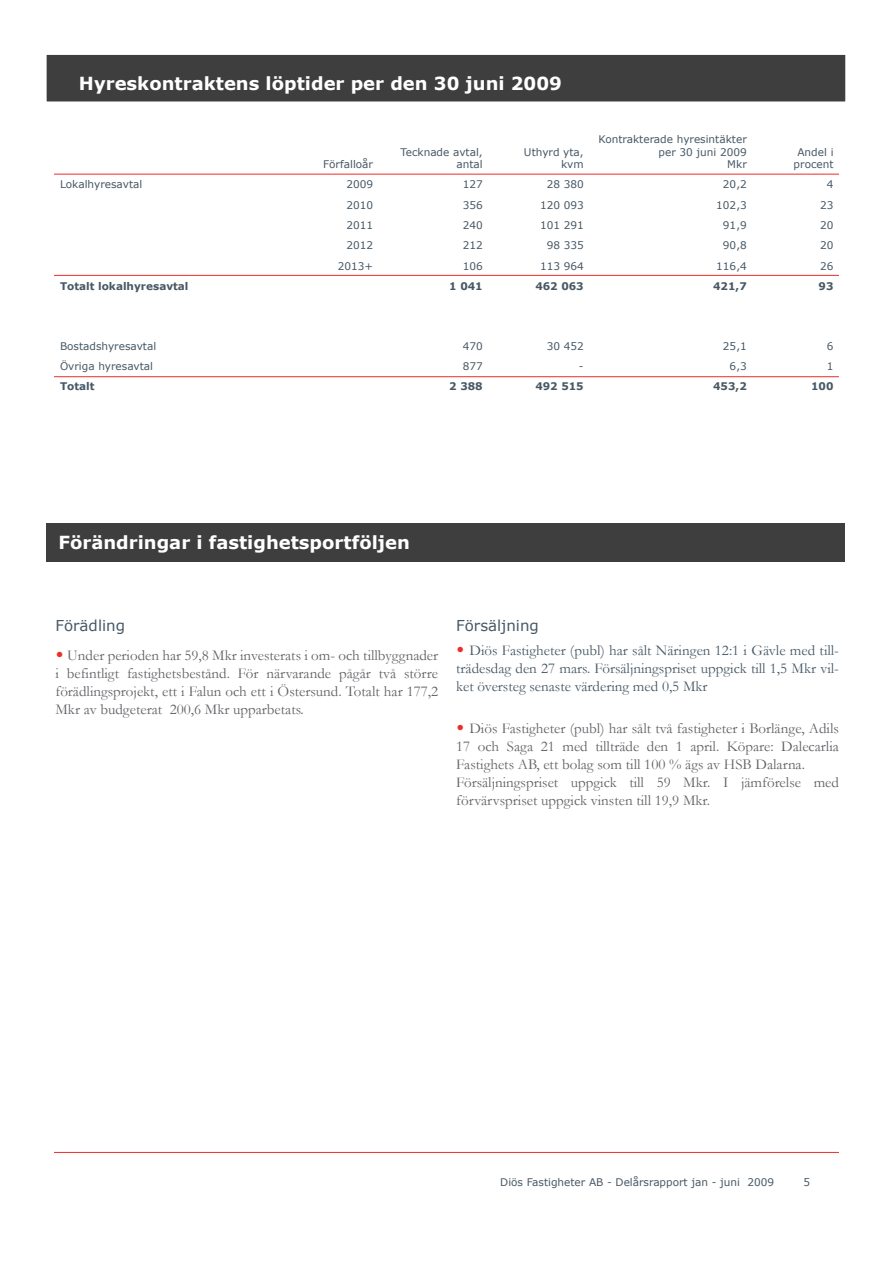
<style>
.page{position:relative;width:893px;height:1263px;background:#fff}
.page>*{position:absolute;margin:0;border:0;box-sizing:border-box;transform-origin:0 0}
.t1{font:700 18px "Verdana";color:#fff}
.t2{font:15px/18px "Garamond";color:#626066;text-align:justify}
.t3{font:15px/18px "Garamond";color:#475865;text-align:justify}
.t4{font:15px "Verdana";color:#475865}
.t5{font:10.5px/12.6px "Verdana";color:#475865;text-align:right}
.t6{font:700 10.5px "Verdana";color:#475865}
.s1{font-family:"DIN Medium Alternate";font-size:16.5px;color:#ee2d28}
</style>
<div class="page">
<hr style="left:54px;top:1152px;width:785px;height:1px;background:#ee2d28">
<div style="left:47px;top:523px;width:798px;height:39px;background:#3e3e3f"></div>
<div style="left:46px;top:54px;width:800px;height:48px;background:#3e3e3f;border:1px solid #fff"></div>
<svg style="left:54px;top:173px;width:785px;height:205px"></svg>
<hr style="left:54px;top:275px;width:785px;height:1px;background:#ee2d28">
<hr style="left:54px;top:376px;width:785px;height:1px;background:#ee2d28">
<hr style="left:54px;top:174px;width:785px;height:1px;background:#ee2d28">
<p class="t1" style="left:79px;top:72px;width:485px">Hyreskontraktens löptider per den 30 juni 2009</p>
<p class="t5" style="left:323px;top:158px;width:51px">Förfalloår</p>
<p class="t5" style="left:400px;top:145px;width:84px">Tecknade avtal, antal</p>
<p class="t5" style="left:524px;top:145px;width:61px">Uthyrd yta, kvm</p>
<p class="t5" style="left:598px;top:133px;width:150px">Kontrakterade hyresintäkter per 30 juni 2009<br>Mkr</p>
<p class="t5" style="left:794px;top:145px;width:41px;text-align:center">Andel i procent</p>
<p class="t5" style="left:60px;top:178px;width:84px">Lokalhyresavtal</p>
<p class="t5" style="left:346px;top:178px;width:28px">2009</p>
<p class="t5" style="left:463px;top:178px;width:22px">127</p>
<p class="t5" style="left:547px;top:178px;width:39px">28 380</p>
<p class="t5" style="left:723px;top:178px;width:25px">20,2</p>
<p class="t5" style="left:827px;top:178px;width:8px">4</p>
<p class="t5" style="left:346px;top:199px;width:28px">2010</p>
<p class="t5" style="left:463px;top:199px;width:22px">356</p>
<p class="t5" style="left:540px;top:199px;width:45px">120 093</p>
<p class="t5" style="left:716px;top:199px;width:32px">102,3</p>
<p class="t5" style="left:820px;top:199px;width:15px">23</p>
<p class="t5" style="left:346px;top:219px;width:28px">2011</p>
<p class="t5" style="left:463px;top:219px;width:22px">240</p>
<p class="t5" style="left:540px;top:219px;width:45px">101 291</p>
<p class="t5" style="left:723px;top:219px;width:25px">91,9</p>
<p class="t5" style="left:820px;top:219px;width:15px">20</p>
<p class="t5" style="left:346px;top:239px;width:28px">2012</p>
<p class="t5" style="left:463px;top:239px;width:22px">212</p>
<p class="t5" style="left:547px;top:239px;width:39px">98 335</p>
<p class="t5" style="left:723px;top:239px;width:25px">90,8</p>
<p class="t5" style="left:820px;top:239px;width:15px">20</p>
<p class="t5" style="left:338px;top:259px;width:37px">2013+</p>
<p class="t5" style="left:463px;top:259px;width:22px">106</p>
<p class="t5" style="left:540px;top:259px;width:45px">113 964</p>
<p class="t5" style="left:716px;top:259px;width:32px">116,4</p>
<p class="t5" style="left:820px;top:259px;width:15px">26</p>
<p class="t6" style="left:60px;top:279px;width:130px">Totalt lokalhyresavtal</p>
<p class="t6" style="left:449px;top:279px;width:35px">1 041</p>
<p class="t6" style="left:535px;top:279px;width:50px">462 063</p>
<p class="t6" style="left:713px;top:279px;width:35px">421,7</p>
<p class="t6" style="left:819px;top:279px;width:16px">93</p>
<p class="t5" style="left:60px;top:339px;width:98px">Bostadshyresavtal</p>
<p class="t5" style="left:463px;top:339px;width:22px">470</p>
<p class="t5" style="left:547px;top:339px;width:39px">30 452</p>
<p class="t5" style="left:723px;top:339px;width:25px">25,1</p>
<p class="t5" style="left:827px;top:339px;width:8px">6</p>
<p class="t5" style="left:60px;top:359px;width:95px">Övriga hyresavtal</p>
<p class="t5" style="left:463px;top:359px;width:22px">877</p>
<p class="t5" style="left:579px;top:359px;width:6px">-</p>
<p class="t5" style="left:730px;top:359px;width:19px">6,3</p>
<p class="t5" style="left:827px;top:359px;width:8px">1</p>
<p class="t6" style="left:60px;top:379px;width:36px">Totalt</p>
<p class="t6" style="left:449px;top:379px;width:35px">2 388</p>
<p class="t6" style="left:535px;top:379px;width:50px">492 515</p>
<p class="t6" style="left:713px;top:379px;width:35px">453,2</p>
<p class="t6" style="left:811px;top:379px;width:24px">100</p>
<p class="t1" style="left:58px;top:531px;width:353px">Förändringar i fastighetsportföljen</p>
<p class="t4" style="left:56px;top:616px;width:71px">Förädling</p>
<p class="t2" style="left:55px;top:646px;width:384px"><span class="s1">•</span> Under perioden har 59,8 Mkr investerats i om- och tillbyggnader i befintligt fastighetsbestånd. För närvarande pågår två större förädlingsprojekt, ett i Falun och ett i Östersund. Totalt har 177,2<br>Mkr av budgeterat 200,6 Mkr upparbetats.</p>
<p class="t4" style="left:456px;top:616px;width:84px">Försäljning</p>
<p class="t3" style="left:456px;top:641px;width:384px"><span class="s1">•</span> Diös Fastigheter (publ) har sålt Näringen 12:1 i Gävle med till&shy;trädesdag den 27 mars. Försäljningspriset uppgick till 1,5 Mkr vil&shy;ket översteg senaste värdering med 0,5 Mkr</p>
<p class="t2" style="left:456px;top:719px;width:384px;text-align:left"><span class="s1">•</span> Diös Fastigheter (publ) har sålt två fastigheter i Borlänge, Adils 17 och Saga 21 med tillträde den 1 april. Köpare: Dalecarlia Fastighets AB, ett bolag som till 100 % ägs av HSB Dalarna.<br>Försäljningspriset uppgick till 59 Mkr. I jämförelse med förvärvspriset uppgick vinsten till 19,9 Mkr.</p>
<p class="t5" style="left:500px;top:1176px;width:275px">Diös Fastigheter AB - Delårsrapport jan - juni 2009</p>
<p class="t5" style="left:804px;top:1176px;width:8px">5</p>
</div>
